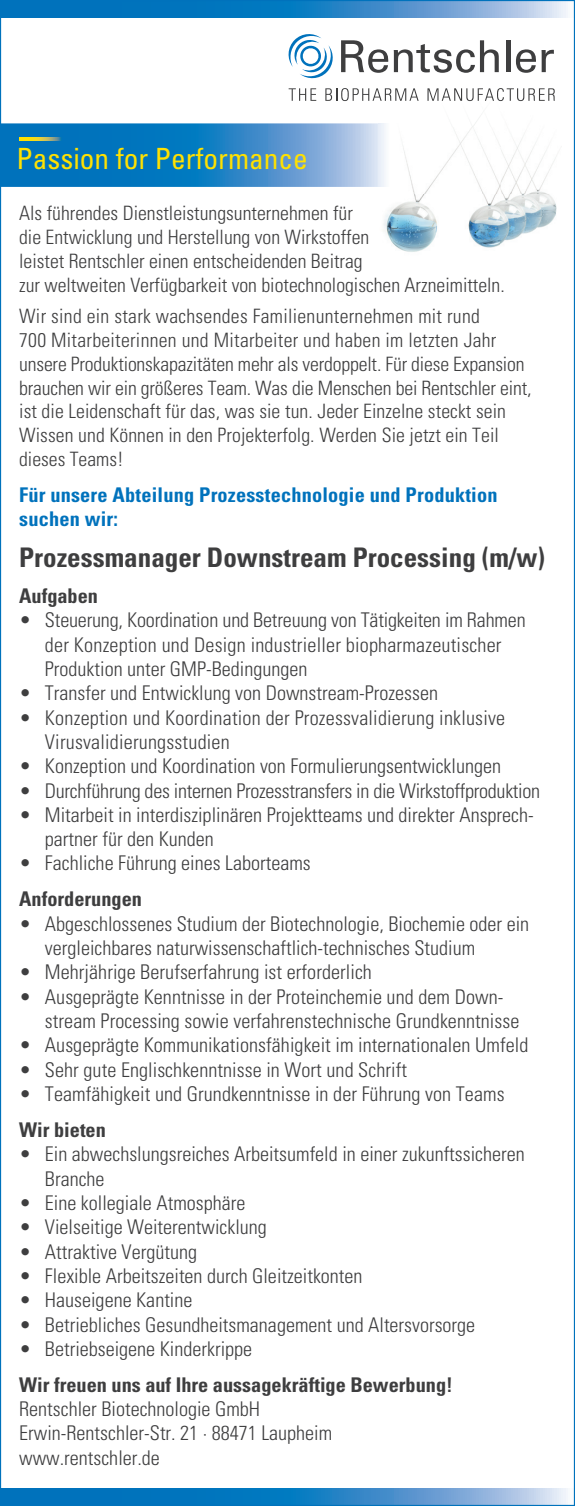
<style>
.page{position:relative;width:575px;height:1506px;background:#fff}
.page>*{position:absolute;margin:0;border:0;box-sizing:border-box;transform-origin:0 0}
.t1{font:condensed 29.25px "Univers";color:#ffe101}
.t2{font:700 condensed 27px "Univers";color:#3e3e3f}
.t3{font:300 condensed 20.25px/24.3px "Univers";color:#3e3e3f}
.t4{font:700 condensed 20.25px "Univers";color:#3e3e3f}
.t5{font:700 condensed 20.25px/24.3px "Univers";letter-spacing:.01em;color:#0072bc}
.t6{font:300 condensed 19.8px/23.8px "Univers";color:#3e3e3f}
</style>
<div class="page">
<img style="left:383px;top:60px;width:174px;height:192px">
<svg style="left:2px;top:1488px;width:566px;height:15px;background:#348bc9"></svg>
<svg style="left:2px;top:2px;width:566px;height:16px;background:#348bc9"></svg>
<svg style="left:288px;top:88px;width:28px;height:13px"></svg>
<svg style="left:325px;top:88px;width:93px;height:13px"></svg>
<svg style="left:427px;top:88px;width:127px;height:13px"></svg>
<svg style="left:341px;top:40px;width:157px;height:33px"></svg>
<svg style="left:505px;top:40px;width:4px;height:32px"></svg>
<svg style="left:515px;top:49px;width:20px;height:24px"></svg>
<svg style="left:541px;top:50px;width:12px;height:22px"></svg>
<svg style="left:288px;top:34px;width:45px;height:45px"></svg>
<svg style="left:2px;top:123px;width:376px;height:64px;background:#328ac8"></svg>
<img style="left:378px;top:123px;width:14px;height:64px">
<img style="left:19px;top:138px;width:42px;height:3px">
<h1 class="t1" style="left:16px;top:147px;width:292px">Passion for Performance</h1>
<p class="t6" style="left:19px;top:203px;width:486px">Als führendes Dienstleistungsunternehmen für<br>die Entwicklung und Herstellung von Wirkstoffen<br>leistet Rentschler einen entscheidenden Beitrag<br>zur weltweiten Verfügbarkeit von biotechnologischen Arzneimitteln.</p>
<p class="t6" style="left:19px;top:306px;width:513px">Wir sind ein stark wachsendes Familienunternehmen mit rund<br>700 Mitarbeiterinnen und Mitarbeiter und haben im letzten Jahr unsere Produktionskapazitäten mehr als verdoppelt. Für diese Expansion brauchen wir ein größeres Team. Was die Menschen bei Rentschler eint, ist die Leidenschaft für das, was sie tun. Jeder Einzelne steckt sein Wissen und Können in den Projekterfolg. Werden Sie jetzt ein Teil dieses Teams!</p>
<p class="t5" style="left:19px;top:485px;width:479px">Für unsere Abteilung Prozesstechnologie und Produktion suchen wir:</p>
<h2 class="t2" style="left:19px;top:547px;width:526px">Prozessmanager Downstream Processing (m/w)</h2>
<p class="t4" style="left:19px;top:588px;width:80px">Aufgaben</p>
<p class="t3" style="left:45px;top:610px;width:481px;text-indent:-26px">• Steuerung, Koordination und Betreuung von Tätigkeiten im Rahmen der Konzeption und Design industrieller biopharmazeutischer<br>Produktion unter GMP-Bedingungen</p>
<p class="t3" style="left:19px;top:683px;width:420px">• Transfer und Entwicklung von Downstream-Prozessen</p>
<p class="t3" style="left:45px;top:707px;width:461px;text-indent:-26px">• Konzeption und Koordination der Prozessvalidierung inklusive<br>Virusvalidierungsstudien</p>
<p class="t3" style="left:19px;top:756px;width:483px">• Konzeption und Koordination von Formulierungsentwicklungen</p>
<p class="t3" style="left:19px;top:780px;width:522px">• Durchführung des internen Prozesstransfers in die Wirkstoffproduktion</p>
<p class="t3" style="left:45px;top:804px;width:490px;text-indent:-26px">• Mitarbeit in interdisziplinären Projektteams und direkter Ansprech&shy;partner für den Kunden</p>
<p class="t3" style="left:19px;top:853px;width:293px">• Fachliche Führung eines Laborteams</p>
<p class="t4" style="left:19px;top:891px;width:124px">Anforderungen</p>
<p class="t3" style="left:45px;top:913px;width:485px;text-indent:-26px">• Abgeschlossenes Studium der Biotechnologie, Biochemie oder ein vergleichbares naturwissenschaftlich-technisches Studium</p>
<p class="t3" style="left:19px;top:962px;width:354px">• Mehrjährige Berufserfahrung ist erforderlich</p>
<p class="t3" style="left:45px;top:986px;width:475px;text-indent:-26px">• Ausgeprägte Kenntnisse in der Proteinchemie und dem Down&shy;stream Processing sowie verfahrenstechnische Grundkenntnisse</p>
<p class="t3" style="left:19px;top:1035px;width:510px">• Ausgeprägte Kommunikationsfähigkeit im internationalen Umfeld</p>
<p class="t3" style="left:19px;top:1059px;width:389px">• Sehr gute Englischkenntnisse in Wort und Schrift</p>
<p class="t3" style="left:19px;top:1083px;width:486px">• Teamfähigkeit und Grundkenntnisse in der Führung von Teams</p>
<p class="t4" style="left:19px;top:1122px;width:88px">Wir bieten</p>
<p class="t3" style="left:45px;top:1143px;width:481px;text-indent:-26px">• Ein abwechslungsreiches Arbeitsumfeld in einer zukunftssicheren<br>Branche</p>
<p class="t3" style="left:19px;top:1192px;width:227px">• Eine kollegiale Atmosphäre</p>
<p class="t3" style="left:19px;top:1216px;width:249px">• Vielseitige Weiterentwicklung</p>
<p class="t3" style="left:19px;top:1241px;width:179px">• Attraktive Vergütung</p>
<p class="t3" style="left:19px;top:1265px;width:344px">• Flexible Arbeitszeiten durch Gleitzeitkonten</p>
<p class="t3" style="left:19px;top:1289px;width:175px">• Hauseigene Kantine</p>
<p class="t3" style="left:19px;top:1314px;width:457px">• Betriebliches Gesundheitsmanagement und Altersvorsorge</p>
<p class="t3" style="left:19px;top:1338px;width:234px">• Betriebseigene Kinderkrippe</p>
<p class="t4" style="left:19px;top:1376px;width:435px">Wir freuen uns auf Ihre aussagekräftige Bewerbung!</p>
<p class="t3" style="left:19px;top:1398px;width:314px">Rentschler Biotechnologie GmbH<br>Erwin-Rentschler-Str. 21 · 88471 Laupheim www.rentschler.de</p>
</div>
